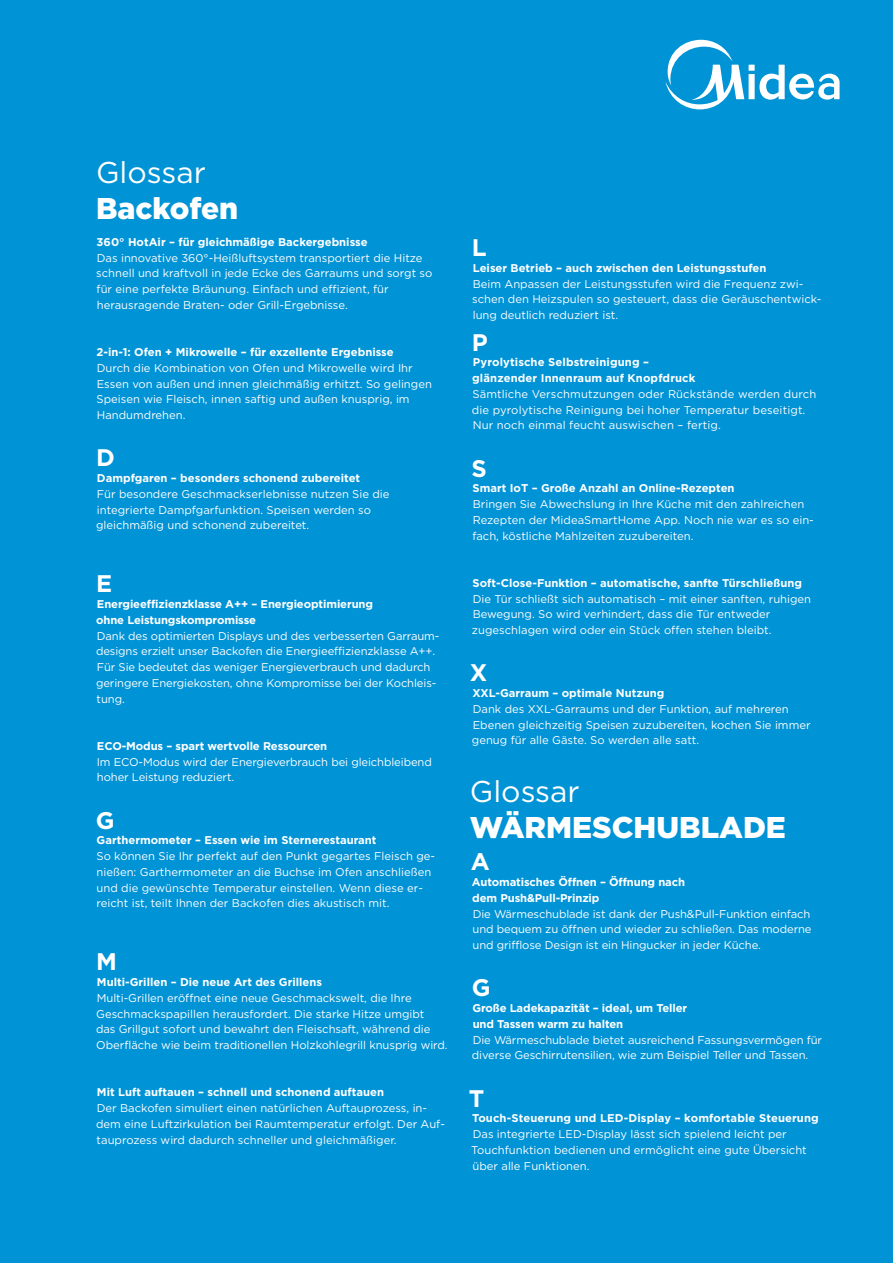
<style>
.page{position:relative;width:893px;height:1263px;background:#0093d6}
.page>*{position:absolute;margin:0;border:0;box-sizing:border-box;transform-origin:0 0}
.t1{font:900 30px "Gotham";color:#fff}
.t2{font:30px "Gotham";color:#fff}
.t3{font:700 24px "Gotham";color:#fff}
.t4{font:11.25px/15.8px "Gotham";color:#fff}
.t5{font:700 11.25px/15.8px "Gotham";color:#fff}
</style>
<div class="page">
<svg style="left:665px;top:40px;width:174px;height:69px"></svg>
<h1 class="t2" style="left:96px;top:159px;width:111px">Glossar</h1>
<h1 class="t1" style="left:96px;top:196px;width:144px">Backofen</h1>
<p class="t5" style="left:97px;top:235px;width:273px">360° HotAir – für gleichmäßige Backergebnisse</p>
<p class="t4" style="left:96px;top:251px;width:338px">Das innovative 360°-Heißluftsystem transportiert die Hitze schnell und kraftvoll in jede Ecke des Garraums und sorgt so für eine perfekte Bräunung. Einfach und effizient, für herausragende Braten- oder Grill-Ergebnisse.</p>
<p class="t5" style="left:97px;top:345px;width:299px">2-in-1: Ofen + Mikrowelle – für exzellente Ergebnisse</p>
<p class="t4" style="left:96px;top:361px;width:337px">Durch die Kombination von Ofen und Mikrowelle wird Ihr Essen von außen und innen gleichmäßig erhitzt. So gelingen Speisen wie Fleisch, innen saftig und außen knusprig, im Handumdrehen.</p>
<h2 class="t3" style="left:96px;top:448px;width:20px">D</h2>
<p class="t5" style="left:97px;top:471px;width:265px">Dampfgaren – besonders schonend zubereitet</p>
<p class="t4" style="left:96px;top:487px;width:295px">Für besondere Geschmackserlebnisse nutzen Sie die integrierte Dampfgarfunktion. Speisen werden so gleichmäßig und schonend zubereitet.</p>
<h2 class="t3" style="left:96px;top:574px;width:18px">E</h2>
<p class="t5" style="left:96px;top:597px;width:278px">Energieeffizienzklasse A++ – Energieoptimierung ohne Leistungskompromisse</p>
<p class="t4" style="left:96px;top:629px;width:345px">Dank des optimierten Displays und des verbesserten Garraum&shy;designs erzielt unser Backofen die Energieeffizienzklasse A++.<br>Für Sie bedeutet das weniger Energieverbrauch und dadurch geringere Energiekosten, ohne Kompromisse bei der Kochleis&shy;tung.</p>
<p class="t5" style="left:97px;top:739px;width:232px">ECO-Modus – spart wertvolle Ressourcen</p>
<p class="t4" style="left:97px;top:755px;width:337px">Im ECO-Modus wird der Energieverbrauch bei gleichbleibend hoher Leistung reduziert.</p>
<h2 class="t3" style="left:96px;top:810px;width:20px">G</h2>
<p class="t5" style="left:96px;top:833px;width:282px">Garthermometer – Essen wie im Sternerestaurant</p>
<p class="t4" style="left:96px;top:849px;width:340px">So können Sie Ihr perfekt auf den Punkt gegartes Fleisch ge&shy;nießen: Garthermometer an die Buchse im Ofen anschließen und die gewünschte Temperatur einstellen. Wenn diese er&shy;reicht ist, teilt Ihnen der Backofen dies akustisch mit.</p>
<h2 class="t3" style="left:96px;top:952px;width:22px">M</h2>
<p class="t5" style="left:97px;top:975px;width:227px">Multi-Grillen – Die neue Art des Grillens</p>
<p class="t4" style="left:96px;top:991px;width:353px">Multi-Grillen eröffnet eine neue Geschmackswelt, die Ihre Geschmackspapillen herausfordert. Die starke Hitze umgibt<br>das Grillgut sofort und bewahrt den Fleischsaft, während die Oberfläche wie beim traditionellen Holzkohlegrill knusprig wird.</p>
<p class="t5" style="left:97px;top:1085px;width:289px">Mit Luft auftauen – schnell und schonend auftauen</p>
<p class="t4" style="left:96px;top:1101px;width:350px">Der Backofen simuliert einen natürlichen Auftauprozess, in&shy;dem eine Luftzirkulation bei Raumtemperatur erfolgt. Der Auf&shy;tauprozess wird dadurch schneller und gleichmäßiger.</p>
<h2 class="t3" style="left:472px;top:238px;width:16px">L</h2>
<p class="t5" style="left:473px;top:261px;width:295px">Leiser Betrieb – auch zwischen den Leistungsstufen</p>
<p class="t4" style="left:472px;top:276px;width:351px">Beim Anpassen der Leistungsstufen wird die Frequenz zwi&shy;schen den Heizspulen so gesteuert, dass die Geräuschentwick&shy;lung deutlich reduziert ist.</p>
<h2 class="t3" style="left:472px;top:332px;width:18px">P</h2>
<p class="t5" style="left:472px;top:355px;width:225px">Pyrolytische Selbstreinigung – glänzender Innenraum auf Knopfdruck</p>
<p class="t4" style="left:472px;top:387px;width:346px">Sämtliche Verschmutzungen oder Rückstände werden durch die pyrolytische Reinigung bei hoher Temperatur beseitigt.<br>Nur noch einmal feucht auswischen – fertig.</p>
<h2 class="t3" style="left:472px;top:458px;width:17px">S</h2>
<p class="t5" style="left:473px;top:481px;width:263px">Smart IoT – Große Anzahl an Online-Rezepten</p>
<p class="t4" style="left:472px;top:497px;width:343px">Bringen Sie Abwechslung in Ihre Küche mit den zahlreichen<br>Rezepten der MideaSmartHome App. Noch nie war es so ein&shy;fach, köstliche Mahlzeiten zuzubereiten.</p>
<p class="t5" style="left:473px;top:576px;width:331px">Soft-Close-Funktion – automatische, sanfte Türschließung</p>
<p class="t4" style="left:472px;top:591px;width:341px">Die Tür schließt sich automatisch – mit einer sanften, ruhigen<br>Bewegung. So wird verhindert, dass die Tür entweder zugeschlagen wird oder ein Stück offen stehen bleibt.</p>
<h2 class="t3" style="left:470px;top:663px;width:19px">X</h2>
<p class="t5" style="left:472px;top:686px;width:193px">XXL-Garraum – optimale Nutzung</p>
<p class="t4" style="left:472px;top:702px;width:340px">Dank des XXL-Garraums und der Funktion, auf mehreren<br>Ebenen gleichzeitig Speisen zuzubereiten, kochen Sie immer genug für alle Gäste. So werden alle satt.</p>
<h1 class="t2" style="left:470px;top:778px;width:111px">Glossar</h1>
<h1 class="t1" style="left:470px;top:816px;width:318px">WÄRMESCHUBLADE</h1>
<h2 class="t3" style="left:471px;top:852px;width:20px">A</h2>
<p class="t5" style="left:472px;top:875px;width:215px">Automatisches Öffnen – Öffnung nach dem Push&amp;Pull-Prinzip</p>
<p class="t4" style="left:472px;top:906px;width:341px;text-align:justify">Die Wärmeschublade ist dank der Push&amp;Pull-Funktion einfach und bequem zu öffnen und wieder zu schließen. Das moderne und grifflose Design ist ein Hingucker in jeder Küche.</p>
<h2 class="t3" style="left:472px;top:978px;width:20px">G</h2>
<p class="t5" style="left:472px;top:1001px;width:216px">Große Ladekapazität – ideal, um Teller und Tassen warm zu halten</p>
<p class="t4" style="left:472px;top:1032px;width:352px">Die Wärmeschublade bietet ausreichend Fassungsvermögen für diverse Geschirrutensilien, wie zum Beispiel Teller und Tassen.</p>
<h2 class="t3" style="left:469px;top:1088px;width:17px">T</h2>
<p class="t5" style="left:472px;top:1111px;width:348px">Touch-Steuerung und LED-Display – komfortable Steuerung</p>
<p class="t4" style="left:471px;top:1127px;width:337px">Das integrierte LED-Display lässt sich spielend leicht per<br>Touchfunktion bedienen und ermöglicht eine gute Übersicht über alle Funktionen.</p>
</div>
